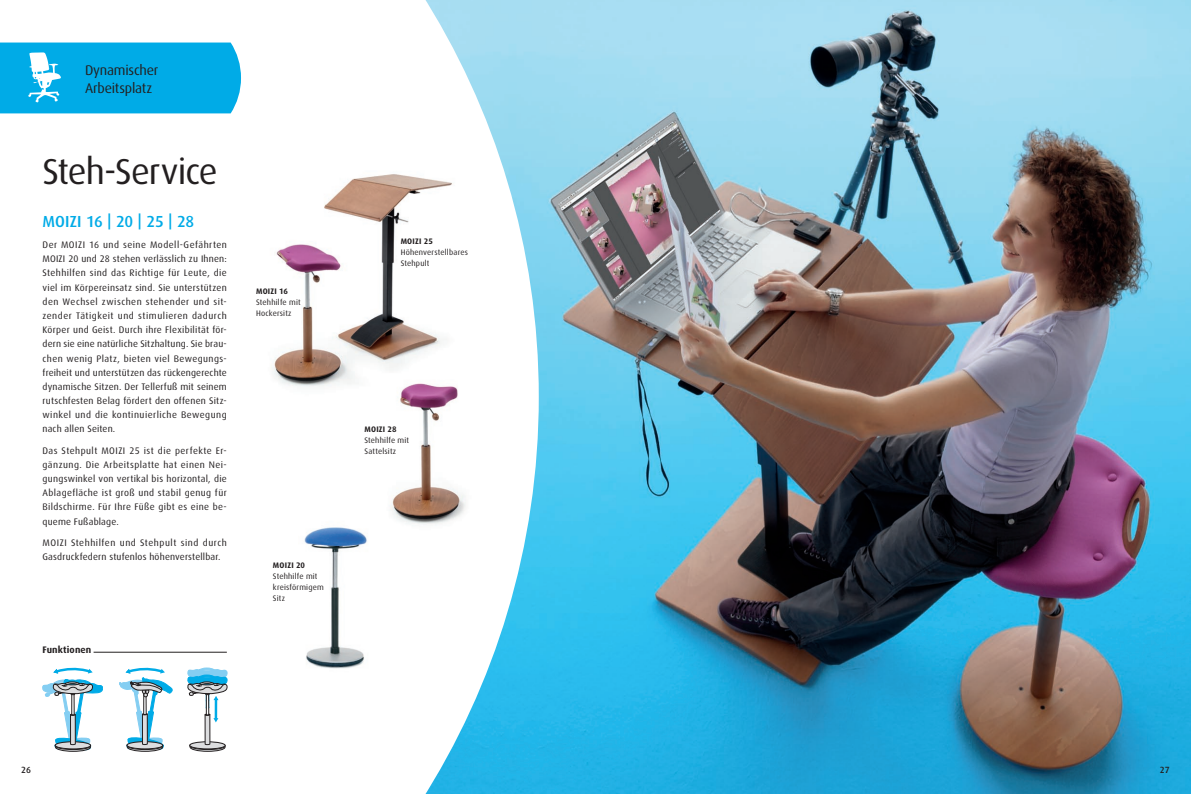
<style>
.page{position:relative;width:1191px;height:794px;background:#fff}
.page>*{position:absolute;margin:0;border:0;box-sizing:border-box;transform-origin:0 0}
.t1{font:36px "Dax";letter-spacing:-.025em;color:#231f20}
.t2{font:500 16px "Dax";color:#00abe7}
.t3{font:14px/18px "Dax";letter-spacing:-.015em;color:#231f20}
.t4{font:9.5px/14.2px "Dax";letter-spacing:.035em;color:#231f20;text-align:justify}
.t5{font:700 9.5px "Dax";letter-spacing:.01em;color:#231f20}
.t6{font:500 9px "Dax";color:#231f20}
.t7{font:8px/11px "Dax";letter-spacing:.025em;color:#231f20}
.t8{font:700 8px "Dax";letter-spacing:.025em;color:#231f20}
</style>
<div class="page">
<img style="left:539px;top:0;width:652px;height:794px">
<svg style="left:425px;top:0;width:114px;height:794px"></svg>
<div style="left:0;top:43px;width:241px;height:70px;background:#00abe7"></div>
<img style="left:272px;top:86px;width:190px;height:301px">
<img style="left:304px;top:527px;width:63px;height:142px">
<img style="left:373px;top:373px;width:118px;height:161px">
<svg style="left:43px;top:668px;width:60px;height:83px"></svg>
<svg style="left:119px;top:668px;width:53px;height:83px"></svg>
<svg style="left:188px;top:668px;width:39px;height:83px"></svg>
<hr style="left:94px;top:652px;width:133px;height:1px;background:#231f20">
<h3 class="t3" style="left:85px;top:61px;width:75px">Dynamischer<br>Arbeitsplatz</h3>
<h1 class="t1" style="left:43px;top:151px;width:177px">Steh-Service</h1>
<h2 class="t2" style="left:43px;top:212px;width:153px">MOIZI 16 | 20 | 25 | 28</h2>
<p class="t4" style="left:43px;top:238px;width:186px">Der MOIZI 16 und seine Modell-Gefährten MOIZI 20 und 28 stehen verlässlich zu Ihnen:<br>Stehhilfen sind das Richtige für Leute, die viel im Körpereinsatz sind. Sie unterstützen den Wechsel zwischen stehender und sit&shy;zender Tätigkeit und stimulieren dadurch Körper und Geist. Durch ihre Flexibilität för&shy;dern sie eine natürliche Sitzhaltung. Sie brau&shy;chen wenig Platz, bieten viel Bewegungs&shy;freiheit und unterstützen das rückengerechte dynamische Sitzen. Der Tellerfuß mit seinem rutschfesten Belag fördert den offenen Sitz&shy;winkel und die kontinuierliche Bewegung nach allen Seiten.</p>
<p class="t4" style="left:43px;top:443px;width:186px">Das Stehpult MOIZI 25 ist die perfekte Er&shy;gänzung. Die Arbeitsplatte hat einen Nei&shy;gungswinkel von vertikal bis horizontal, die Ablagefläche ist groß und stabil genug für Bildschirme. Für Ihre Füße gibt es eine be&shy;queme Fußablage.</p>
<p class="t4" style="left:43px;top:535px;width:186px">MOIZI Stehhilfen und Stehpult sind durch<br>Gasdruckfedern stufenlos höhenverstellbar.</p>
<p class="t5" style="left:43px;top:644px;width:50px">Funktionen</p>
<p class="t8" style="left:256px;top:286px;width:33px">MOIZI 16</p>
<p class="t7" style="left:256px;top:296px;width:46px">Stehhilfe mit<br>Hockersitz</p>
<p class="t8" style="left:273px;top:560px;width:34px">MOIZI 20</p>
<p class="t7" style="left:273px;top:570px;width:52px">Stehhilfe mit kreisförmigem<br>Sitz</p>
<p class="t8" style="left:401px;top:237px;width:34px">MOIZI 25</p>
<p class="t7" style="left:401px;top:247px;width:69px">Höhenverstellbares<br>Stehpult</p>
<p class="t8" style="left:364px;top:424px;width:34px">MOIZI 28</p>
<p class="t7" style="left:364px;top:434px;width:46px">Stehhilfe mit<br>Sattelsitz</p>
<p class="t6" style="left:21px;top:764px;width:11px">26</p>
<p class="t6" style="left:1159px;top:764px;width:11px">27</p>
</div>
